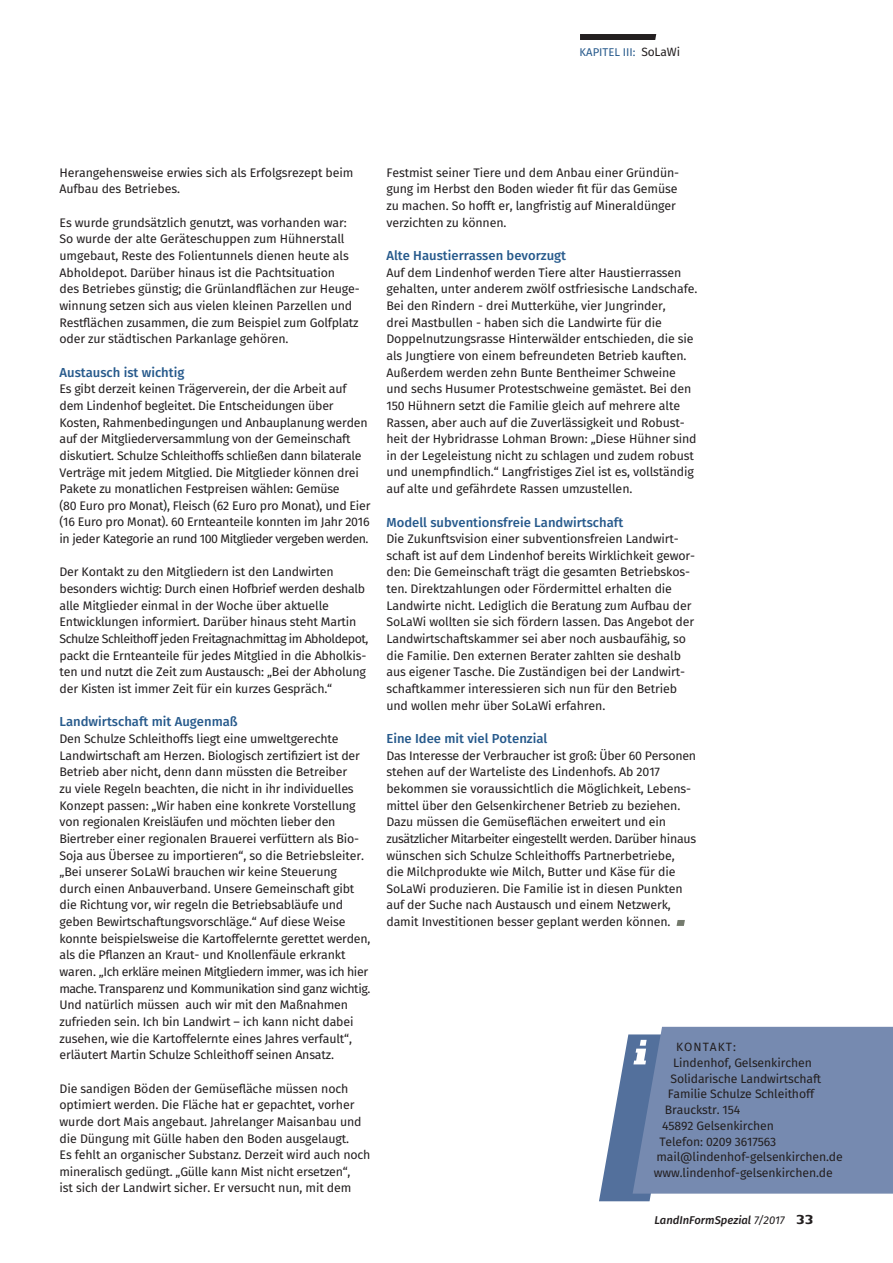
<style>
.page{position:relative;width:893px;height:1263px;background:#fff}
.page>*{position:absolute;margin:0;border:0;box-sizing:border-box;transform-origin:0 0}
.t1{font:500 13.05px "Fira Sans";color:#275a8c}
.t2{font:12.3px/16.6px "Fira Sans";letter-spacing:-.01em;color:#231f20}
.t3{font:12.15px "Fira Sans";letter-spacing:-.01em;color:#231f20}
.t4{font:12px "Fira Sans";letter-spacing:.085em;color:#231f20}
.t5{font:italic 500 11.25px "Fira Sans";color:#231f20}
.t6{font:11.25px "Fira Sans";color:#275a8c}
.s1{font-size:12px;color:#231f20}
.s2{font-weight:400}
.s3{font-family:"Authentic Sans Std";font-weight:700;font-style:normal;font-size:13.5px}
</style>
<div class="page">
<svg style="left:580px;top:34px;width:76px;height:6px"></svg>
<svg style="left:677px;top:920px;width:8px;height:6px"></svg>
<svg style="left:599px;top:1027px;width:294px;height:174px;background:#8093b6"></svg>
<p class="t6" style="left:580px;top:44px;width:102px">KAPITEL III: <span class="s1">SoLaWi</span></p>
<p class="t2" style="left:60px;top:165px;width:295px">Herangehensweise erwies sich als Erfolgsrezept beim<br>Aufbau des Betriebes.</p>
<p class="t2" style="left:60px;top:215px;width:302px">Es wurde grundsätzlich genutzt, was vorhanden war:<br>So wurde der alte Geräteschuppen zum Hühnerstall umgebaut, Reste des Folientunnels dienen heute als Abholdepot. Darüber hinaus ist die Pachtsituation<br>des Betriebes günstig; die Grünlandflächen zur Heuge&shy;winnung setzen sich aus vielen kleinen Parzellen und Restflächen zusammen, die zum Beispiel zum Golfplatz oder zur städtischen Parkanlage gehören.</p>
<p class="t1" style="left:60px;top:363px;width:126px">Austausch ist wichtig</p>
<p class="t2" style="left:60px;top:382px;width:312px">Es gibt derzeit keinen Trägerverein, der die Arbeit auf dem Lindenhof begleitet. Die Entscheidungen über Kosten, Rahmenbedingungen und Anbauplanung werden auf der Mitgliederversammlung von der Gemeinschaft diskutiert. Schulze Schleithoffs schließen dann bilaterale Verträge mit jedem Mitglied. Die Mitglieder können drei Pakete zu monatlichen Festpreisen wählen: Gemüse<br>(80 Euro pro Monat), Fleisch (62 Euro pro Monat), und Eier (16 Euro pro Monat). 60 Ernteanteile konnten im Jahr 2016 in jeder Kategorie an rund 100 Mitglieder vergeben werden.</p>
<p class="t2" style="left:60px;top:565px;width:310px">Der Kontakt zu den Mitgliedern ist den Landwirten besonders wichtig: Durch einen Hofbrief werden deshalb alle Mitglieder einmal in der Woche über aktuelle Entwicklungen informiert. Darüber hinaus steht Martin Schulze Schleithoff jeden Freitagnachmittag im Abholdepot, packt die Ernteanteile für jedes Mitglied in die Abholkis&shy;ten und nutzt die Zeit zum Austausch: „Bei der Abholung der Kisten ist immer Zeit für ein kurzes Gespräch.“</p>
<p class="t1" style="left:60px;top:713px;width:180px">Landwirtschaft mit Augenmaß</p>
<p class="t2" style="left:60px;top:731px;width:312px">Den Schulze Schleithoffs liegt eine umweltgerechte Landwirtschaft am Herzen. Biologisch zertifiziert ist der Betrieb aber nicht, denn dann müssten die Betreiber<br>zu viele Regeln beachten, die nicht in ihr individuelles Konzept passen: „Wir haben eine konkrete Vorstellung von regionalen Kreisläufen und möchten lieber den Biertreber einer regionalen Brauerei verfüttern als Bio-Soja aus Übersee zu importieren“, so die Betriebsleiter. „Bei unserer SoLaWi brauchen wir keine Steuerung durch einen Anbauverband. Unsere Gemeinschaft gibt die Richtung vor, wir regeln die Betriebsabläufe und geben Bewirtschaftungsvorschläge.“ Auf diese Weise konnte beispielsweise die Kartoffelernte gerettet werden, als die Pflanzen an Kraut- und Knollenfäule erkrankt waren. „Ich erkläre meinen Mitgliedern immer, was ich hier mache. Transparenz und Kommunikation sind ganz wichtig.<br>Und natürlich müssen auch wir mit den Maßnahmen zufrieden sein. Ich bin Landwirt – ich kann nicht dabei zusehen, wie die Kartoffelernte eines Jahres verfault“, erläutert Martin Schulze Schleithoff seinen Ansatz.</p>
<p class="t2" style="left:60px;top:1081px;width:312px">Die sandigen Böden der Gemüsefläche müssen noch optimiert werden. Die Fläche hat er gepachtet, vorher wurde dort Mais angebaut. Jahrelanger Maisanbau und die Düngung mit Gülle haben den Boden ausgelaugt.<br>Es fehlt an organischer Substanz. Derzeit wird auch noch mineralisch gedüngt. „Gülle kann Mist nicht ersetzen“,<br>ist sich der Landwirt sicher. Er versucht nun, mit dem</p>
<p class="t2" style="left:386px;top:165px;width:294px">Festmist seiner Tiere und dem Anbau einer Gründün&shy;gung im Herbst den Boden wieder fit für das Gemüse zu machen. So hofft er, langfristig auf Mineraldünger verzichten zu können.</p>
<p class="t1" style="left:386px;top:246px;width:181px">Alte Haustierrassen bevorzugt</p>
<p class="t2" style="left:386px;top:265px;width:312px">Auf dem Lindenhof werden Tiere alter Haustierrassen gehalten, unter anderem zwölf ostfriesische Landschafe.<br>Bei den Rindern - drei Mutterkühe, vier Jungrinder,<br>drei Mastbullen - haben sich die Landwirte für die Doppelnutzungsrasse Hinterwälder entschieden, die sie als Jungtiere von einem befreundeten Betrieb kauften.<br>Außerdem werden zehn Bunte Bentheimer Schweine und sechs Husumer Protestschweine gemästet. Bei den 150 Hühnern setzt die Familie gleich auf mehrere alte Rassen, aber auch auf die Zuverlässigkeit und Robust&shy;heit der Hybridrasse Lohman Brown: „Diese Hühner sind in der Legeleistung nicht zu schlagen und zudem robust und unempfindlich.“ Langfristiges Ziel ist es, vollständig auf alte und gefährdete Rassen umzustellen.</p>
<p class="t1" style="left:386px;top:513px;width:238px">Modell subventionsfreie Landwirtschaft</p>
<p class="t2" style="left:386px;top:531px;width:310px">Die Zukunftsvision einer subventionsfreien Landwirt&shy;schaft ist auf dem Lindenhof bereits Wirklichkeit gewor&shy;den: Die Gemeinschaft trägt die gesamten Betriebskos&shy;ten. Direktzahlungen oder Fördermittel erhalten die Landwirte nicht. Lediglich die Beratung zum Aufbau der SoLaWi wollten sie sich fördern lassen. Das Angebot der Landwirtschaftskammer sei aber noch ausbaufähig, so die Familie. Den externen Berater zahlten sie deshalb aus eigener Tasche. Die Zuständigen bei der Landwirt&shy;schaftkammer interessieren sich nun für den Betrieb und wollen mehr über SoLaWi erfahren.</p>
<p class="t1" style="left:386px;top:729px;width:163px">Eine Idee mit viel Potenzial</p>
<p class="t2" style="left:386px;top:748px;width:311px">Das Interesse der Verbraucher ist groß: Über 60 Personen stehen auf der Warteliste des Lindenhofs. Ab 2017 bekommen sie voraussichtlich die Möglichkeit, Lebens&shy;mittel über den Gelsenkirchener Betrieb zu beziehen.<br>Dazu müssen die Gemüseflächen erweitert und ein zusätzlicher Mitarbeiter eingestellt werden. Darüber hinaus wünschen sich Schulze Schleithoffs Partnerbetriebe,<br>die Milchprodukte wie Milch, Butter und Käse für die SoLaWi produzieren. Die Familie ist in diesen Punkten auf der Suche nach Austausch und einem Netzwerk, damit Investitionen besser geplant werden können.</p>
<p class="t4" style="left:676px;top:1038px;width:61px">KONTAKT:</p>
<p class="t3" style="left:673px;top:1054px;width:140px">Lindenhof, Gelsenkirchen</p>
<p class="t3" style="left:670px;top:1070px;width:152px">Solidarische Landwirtschaft</p>
<p class="t3" style="left:668px;top:1085px;width:148px">Familie Schulze Schleithoff</p>
<p class="t3" style="left:665px;top:1101px;width:77px">Brauckstr. 154</p>
<p class="t3" style="left:662px;top:1117px;width:113px">45892 Gelsenkirchen</p>
<p class="t3" style="left:659px;top:1133px;width:118px">Telefon: 0209 3617563</p>
<p class="t3" style="left:657px;top:1148px;width:188px">mail@lindenhof-gelsenkirchen.de</p>
<p class="t3" style="left:654px;top:1164px;width:180px">www.lindenhof-gelsenkirchen.de</p>
<p class="t5" style="left:654px;top:1212px;width:161px">LandInFormSpezial <span class="s2">7/2017</span> <span class="s3">33</span></p>
</div>
